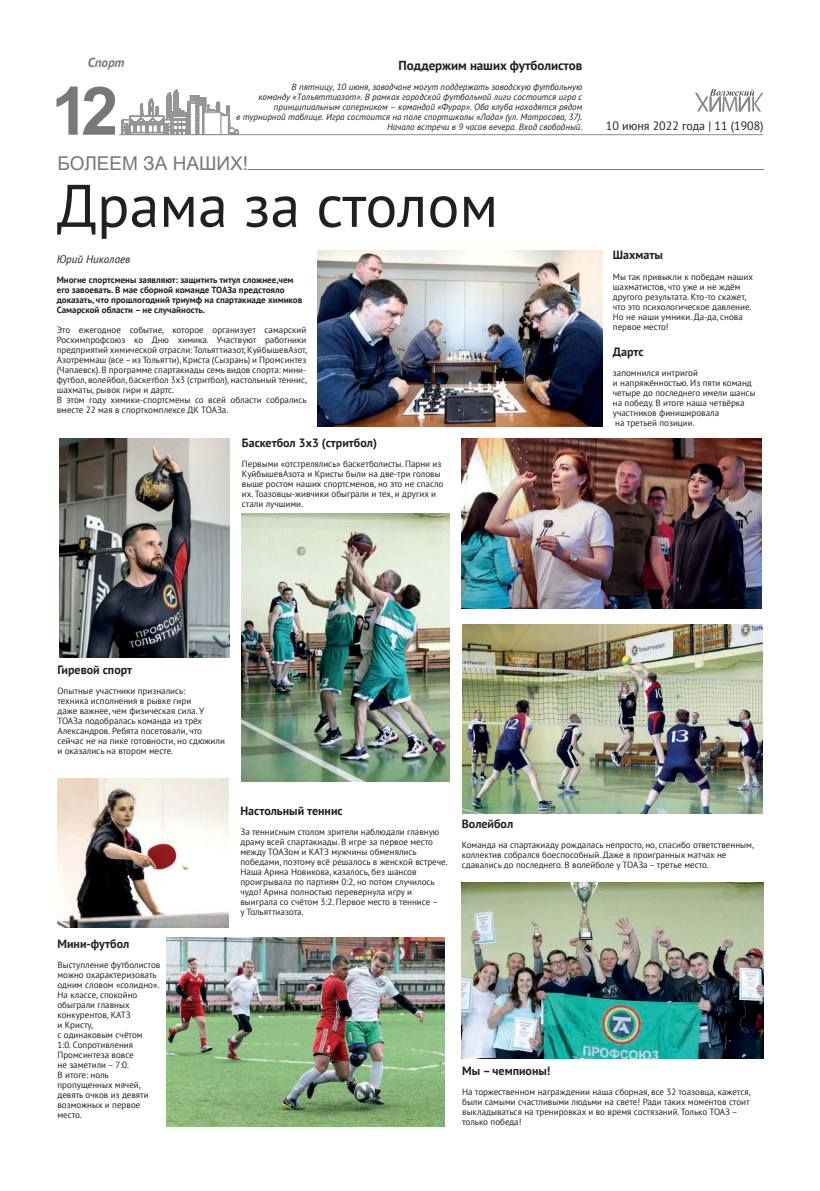
<style>
.page{position:relative;width:820px;height:1191px;background:#fff}
.page>*{position:absolute;margin:0;border:0;box-sizing:border-box;transform-origin:0 0}
.t1{font:700 67px "Arial";color:#76787a}
.t2{font:60px "PT Sans";color:#221f1f}
.t3{font:19px "Arial";color:#76787a}
.t4{font:700 13px "PT Sans";letter-spacing:-.005em;color:#221f1f}
.t5{font:italic 700 13px "PT Sans";color:#76787a}
.t6{font:700 12px "PT Sans";color:#221f1f}
.t7{font:12px "PT Sans";color:#221f1f}
.t8{font:italic 11px "PT Sans";color:#221f1f}
.t9{font:9px/10px "PT Sans";color:#221f1f}
.t10{font:italic 9px/10px "PT Sans";color:#221f1f;text-align:right}
.t11{font:700 9px/10px "PT Sans";color:#221f1f}
</style>
<div class="page">
<svg style="left:121px;top:89px;width:118px;height:45px"></svg>
<svg style="left:695px;top:89px;width:68px;height:23px"></svg>
<hr style="left:119px;top:134px;width:644px;height:1px;background:#898b8e">
<hr style="left:247px;top:169px;width:516px;height:1px;background:#76787a">
<img style="left:242px;top:513px;width:207px;height:268px">
<img style="left:59px;top:439px;width:170px;height:218px">
<img style="left:461px;top:438px;width:300px;height:171px">
<img style="left:318px;top:250px;width:284px;height:176px">
<img style="left:57px;top:778px;width:171px;height:150px">
<img style="left:167px;top:938px;width:277px;height:188px">
<img style="left:461px;top:882px;width:302px;height:176px">
<img style="left:462px;top:624px;width:300px;height:189px">
<h3 class="t5" style="left:88px;top:54px;width:38px">Спорт</h3>
<h1 class="t1" style="left:51px;top:72px;width:69px">12</h1>
<h3 class="t4" style="left:398px;top:56px;width:185px">Поддержим наших футболистов</h3>
<p class="t10" style="left:236px;top:81px;width:347px">В пятницу, 10 июня, заводчане могут поддержать заводскую футбольную<br>команду «Тольяттиазот». В рамках городской футбольной лиги состоится игра с принципиальным соперником – командой «Фурор». Оба клуба находятся рядом<br>в турнирной таблице. Игра состоится на поле спортшколы «Лада» (ул. Матросова, 37).<br>Начало встречи в 9 часов вечера. Вход свободный.</p>
<h3 class="t3" style="left:57px;top:150px;width:192px">БОЛЕЕМ ЗА НАШИХ!</h3>
<h2 class="t2" style="left:57px;top:167px;width:442px">Драма за столом</h2>
<p class="t8" style="left:57px;top:252px;width:75px">Юрий Николаев</p>
<p class="t11" style="left:57px;top:274px;width:247px">Многие спортсмены заявляют: защитить титул сложнее,чем его завоевать. В мае сборной команде ТОАЗа предстояло доказать, что прошлогодний триумф на спартакиаде химиков Самарской области – не случайность.</p>
<p class="t9" style="left:57px;top:324px;width:252px">Это ежегодное событие, которое организует самарский Росхимпрофсоюз ко Дню химика. Участвуют работники предприятий химической отрасли: Тольяттиазот, КуйбышевАзот, Азотреммаш (все – из Тольятти), Криста (Сызрань) и Промсинтез (Чапаевск). В программе спартакиады семь видов спорта: мини&shy;футбол, волейбол, баскетбол 3х3 (стритбол), настольный теннис, шахматы, рывок гири и дартс.<br>В этом году химики-спортсмены со всей области собрались вместе 22 мая в спорткомплексе ДК ТОАЗа.</p>
<h3 class="t6" style="left:242px;top:435px;width:136px">Баскетбол 3х3 (стритбол)</h3>
<p class="t9" style="left:242px;top:459px;width:203px">Первыми «отстрелялись» баскетболисты. Парни из КуйбышевАзота и Кристы были на две-три головы выше ростом наших спортсменов, но это не спасло их. Тоазовцы-живчики обыграли и тех, и других и стали лучшими.</p>
<h3 class="t7" style="left:605px;top:118px;width:159px">10 июня 2022 года | 11 (1908)</h3>
<h3 class="t6" style="left:612px;top:247px;width:51px">Шахматы</h3>
<p class="t9" style="left:612px;top:271px;width:142px">Мы так привыкли к победам наших шахматистов, что уже и не ждём другого результата. Кто-то скажет, что это психологическое давление.<br>Но не наши умники. Да-да, снова первое место!</p>
<h3 class="t6" style="left:612px;top:344px;width:32px">Дартс</h3>
<p class="t9" style="left:612px;top:367px;width:144px">запомнился интригой<br>и напряжённостью. Из пяти команд четыре до последнего имели шансы на победу. В итоге наша четвёрка участников финишировала<br>на третьей позиции.</p>
<h3 class="t6" style="left:57px;top:661px;width:76px">Гиревой спорт</h3>
<p class="t9" style="left:57px;top:685px;width:169px">Опытные участники признались:<br>техника исполнения в рывке гири<br>даже важнее, чем физическая сила. У ТОАЗа подобралась команда из трёх Александров. Ребята посетовали, что сейчас не на пике готовности, но сдюжили и оказались на втором месте.</p>
<h3 class="t6" style="left:57px;top:935px;width:73px">Мини-футбол</h3>
<p class="t9" style="left:57px;top:959px;width:104px">Выступление футболистов можно охарактеризовать одним словом «солидно».<br>На классе, спокойно обыграли главных конкурентов, КАТЗ<br>и Кристу,<br>с одинаковым счётом<br>1:0. Сопротивления<br>Промсинтеза вовсе<br>не заметили – 7:0.<br>В итоге: ноль пропущенных мячей, девять очков из девяти возможных и первое место.</p>
<h3 class="t6" style="left:240px;top:802px;width:104px">Настольный теннис</h3>
<p class="t9" style="left:240px;top:826px;width:209px">За теннисным столом зрители наблюдали главную драму всей спартакиады. В игре за первое место между ТОАЗом и КАТЗ мужчины обменялись победами, поэтому всё решалось в женской встрече.<br>Наша Арина Новикова, казалось, без шансов проигрывала по партиям 0:2, но потом случилось чудо! Арина полностью перевернула игру и выиграла со счётом 3:2. Первое место в теннисе –<br>у Тольяттиазота.</p>
<h3 class="t6" style="left:461px;top:816px;width:53px">Волейбол</h3>
<p class="t9" style="left:461px;top:839px;width:293px">Команда на спартакиаду рождалась непросто, но, спасибо ответственным, коллектив собрался боеспособный. Даже в проигранных матчах не сдавались до последнего. В волейболе у ТОАЗа – третье место.</p>
<h3 class="t6" style="left:462px;top:1063px;width:90px">Мы – чемпионы!</h3>
<p class="t9" style="left:462px;top:1087px;width:290px">На торжественном награждении наша сборная, все 32 тоазовца, кажется, были самыми счастливыми людьми на свете! Ради таких моментов стоит выкладываться на тренировках и во время состязаний. Только ТОАЗ – только победа!</p>
</div>
